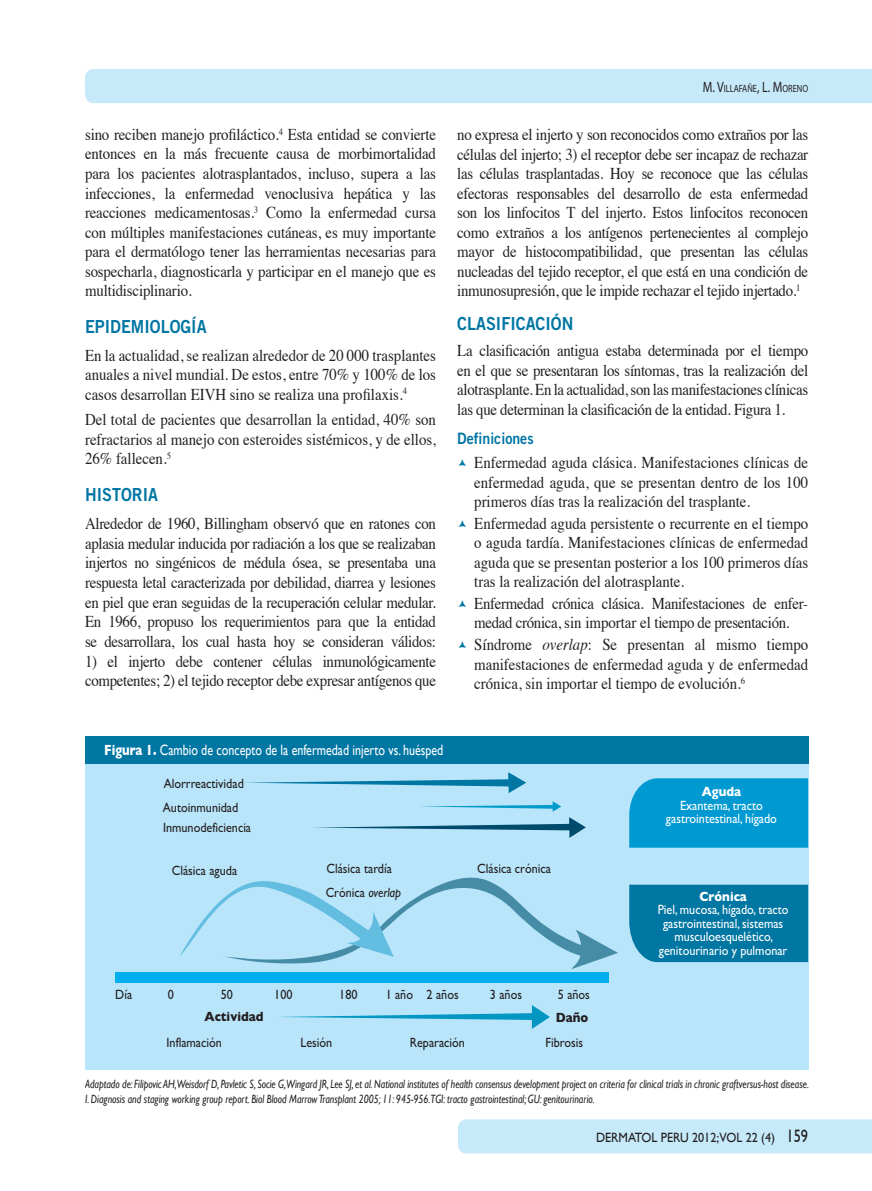
<style>
.page{position:relative;width:872px;height:1191px;background:#fff}
.page>*{position:absolute;margin:0;border:0;box-sizing:border-box;transform-origin:0 0}
.t1{font:18px "Trade Gothic Bold Two";color:#0076a3;scale:.9 1}
.t2{font:16.5px/19.5px "Times";letter-spacing:-.02em;color:#231f20;text-align:justify;scale:.9 1}
.t3{font:15.75px "Trade Gothic Bold Two";color:#0076a3;scale:.9 1}
.t4{font:15px "Gill Sans";color:#fff;scale:.8 1}
.t5{font:13.5px/23.7px "Gill Sans";color:#231f20;scale:.9 1}
.t6{font:13.5px/13.5px "Gill Sans";color:#fff;text-align:center;scale:.9 1}
.t7{font:700 13.5px "Gill Sans";color:#231f20;scale:.9 1}
.t8{font:italic 12px/14.4px "Gill Sans";color:#231f20;scale:.8 1}
.aaaa{font:10.5px "Myriad Pro";color:#231f20;scale:.8 1}
.s1{font-size:15px}
.s2{font-style:italic}
.s3{font-weight:700}
.s4{font-size:18px}
</style>
<div class="page">
<div style="left:85px;top:69px;width:787px;height:34px;background:#c6eafa"></div>
<div style="left:458px;top:1119px;width:414px;height:34px;background:#c6eafa"></div>
<div style="left:85px;top:752px;width:723px;height:318px;background:#b9e5fa"></div>
<svg style="left:227px;top:877px;width:391px;height:97px"></svg>
<svg style="left:180px;top:877px;width:214px;height:80px"></svg>
<svg style="left:279px;top:1005px;width:271px;height:24px"></svg>
<svg style="left:246px;top:772px;width:280px;height:21px"></svg>
<svg style="left:420px;top:801px;width:141px;height:10px"></svg>
<svg style="left:315px;top:817px;width:271px;height:21px"></svg>
<div style="left:629px;top:778px;width:179px;height:69px;background:#0099d1"></div>
<div style="left:629px;top:884px;width:179px;height:78px;background:#0076a3"></div>
<div style="left:115px;top:972px;width:493px;height:10px;background:#00aeef"></div>
<div style="left:85px;top:736px;width:723px;height:28px;background:#0076a3"></div>
<p class="t2" style="left:85px;top:123px;width:391px">sino reciben manejo profiláctico.<sup>4</sup> Esta entidad se convierte entonces en la más frecuente causa de morbimortalidad para los pacientes alotrasplantados, incluso, supera a las infecciones, la enfermedad venoclusiva hepática y las reacciones medicamentosas.<sup>3</sup> Como la enfermedad cursa con múltiples manifestaciones cutáneas, es muy importante para el dermatólogo tener las herramientas necesarias para sospecharla, diagnosticarla y participar en el manejo que es multidisciplinario.</p>
<p class="t1" style="left:85px;top:315px;width:136px">EPIDEMIOLOGÍA</p>
<p class="t2" style="left:85px;top:344px;width:391px">En la actualidad, se realizan alrededor de 20 000 trasplantes anuales a nivel mundial. De estos, entre 70% y 100% de los casos desarrollan EIVH sino se realiza una profilaxis.<sup>4</sup></p>
<p class="t2" style="left:85px;top:409px;width:391px">Del total de pacientes que desarrollan la entidad, 40% son refractarios al manejo con esteroides sistémicos, y de ellos, 26% fallecen.<sup>5</sup></p>
<p class="t1" style="left:85px;top:483px;width:83px">HISTORIA</p>
<p class="t2" style="left:85px;top:512px;width:391px">Alrededor de 1960, Billingham observó que en ratones con aplasia medular inducida por radiación a los que se realizaban injertos no singénicos de médula ósea, se presentaba una respuesta letal caracterizada por debilidad, diarrea y lesiones en piel que eran seguidas de la recuperación celular medular.<br>En 1966, propuso los requerimientos para que la entidad se desarrollara, los cual hasta hoy se consideran válidos:</p>
<p class="t2" style="left:85px;top:650px;width:391px">1) el injerto debe contener células inmunológicamente competentes; 2) el tejido receptor debe expresar antígenos que</p>
<p class="aaaa" style="left:702px;top:82px;width:133px"><span class="s1">M. V</span>ILLAFAÑE<span class="s1">, L. M</span>ORENO</p>
<p class="t2" style="left:457px;top:123px;width:391px">no expresa el injerto y son reconocidos como extraños por las células del injerto; 3) el receptor debe ser incapaz de rechazar las células trasplantadas. Hoy se reconoce que las células efectoras responsables del desarrollo de esta enfermedad son los linfocitos T del injerto. Estos linfocitos reconocen como extraños a los antígenos pertenecientes al complejo mayor de histocompatibilidad, que presentan las células nucleadas del tejido receptor, el que está en una condición de inmunosupresión, que le impide rechazar el tejido injertado.<sup>1</sup></p>
<p class="t1" style="left:457px;top:313px;width:130px">CLASIFICACIÓN</p>
<p class="t2" style="left:457px;top:339px;width:391px">La clasificación antigua estaba determinada por el tiempo en el que se presentaran los síntomas, tras la realización del alotrasplante. En la actualidad, son las manifestaciones clínicas las que determinan la clasificación de la entidad. Figura 1.</p>
<p class="t3" style="left:457px;top:429px;width:86px">Definiciones</p>
<p class="t2" style="left:474px;top:451px;width:372px">Enfermedad aguda clásica. Manifestaciones clínicas de enfermedad aguda, que se presentan dentro de los 100 primeros días tras la realización del trasplante.</p>
<p class="t2" style="left:474px;top:512px;width:372px">Enfermedad aguda persistente o recurrente en el tiempo o aguda tardía. Manifestaciones clínicas de enfermedad aguda que se presentan posterior a los 100 primeros días tras la realización del alotrasplante.</p>
<p class="t2" style="left:474px;top:592px;width:372px">Enfermedad crónica clásica. Manifestaciones de enfer&shy;medad crónica, sin importar el tiempo de presentación.</p>
<p class="t2" style="left:474px;top:633px;width:372px">Síndrome <span class="s2">overlap</span>: Se presentan al mismo tiempo manifestaciones de enfermedad aguda y de enfermedad crónica, sin importar el tiempo de evolución.<sup>6</sup></p>
<p class="t4" style="left:104px;top:741px;width:425px"><span class="s3">Figura 1.</span> Cambio de concepto de la enfermedad injerto vs. huésped</p>
<p class="t5" style="left:164px;top:771px;width:90px">Alorrreactividad</p>
<p class="t5" style="left:163px;top:815px;width:99px">Inmunodeficiencia</p>
<p class="t5" style="left:163px;top:795px;width:85px">Autoinmunidad</p>
<p class="t6" style="left:666px;top:784px;width:125px"><span class="s3">Aguda<br></span>Exantema, tracto gastrointestinal, hígado</p>
<p class="t5" style="left:172px;top:858px;width:74px">Clásica aguda</p>
<p class="t5" style="left:477px;top:857px;width:83px">Clásica crónica</p>
<p class="t5" style="left:326px;top:857px;width:85px">Clásica tardía<br>Crónica <span class="s2">overlap</span></p>
<p class="t5" style="left:115px;top:982px;width:20px">Día</p>
<p class="t5" style="left:168px;top:982px;width:8px">0</p>
<p class="t5" style="left:221px;top:982px;width:15px">50</p>
<p class="t5" style="left:274px;top:982px;width:22px">100</p>
<p class="t5" style="left:339px;top:982px;width:22px">180</p>
<p class="t5" style="left:386px;top:982px;width:83px">1 año 2 años</p>
<p class="t5" style="left:490px;top:982px;width:37px">3 años</p>
<p class="t5" style="left:558px;top:982px;width:37px">5 años</p>
<p class="t5" style="left:167px;top:1030px;width:63px">Inflamación</p>
<p class="t5" style="left:300px;top:1030px;width:37px">Lesión</p>
<p class="t7" style="left:205px;top:1008px;width:67px">Actividad</p>
<p class="t7" style="left:556px;top:1009px;width:38px">Daño</p>
<p class="t5" style="left:410px;top:1030px;width:63px">Reparación</p>
<p class="t5" style="left:545px;top:1030px;width:43px">Fibrosis</p>
<p class="t6" style="left:658px;top:889px;width:147px"><span class="s3">Crónica<br></span>Piel, mucosa, hígado, tracto gastrointestinal, sistemas musculoesquelético, genitourinario y pulmonar</p>
<p class="t8" style="left:85px;top:1077px;width:906px">Adaptado de: Filipovic AH,Weisdorf D, Pavletic S, Socie G,Wingard JR, Lee SJ, et al. National institutes of health consensus development project on criteria for clinical trials in chronic graftversus-host disease.<br>I. Diagnosis and staging working group report. Biol Blood Marrow Transplant 2005; 11: 945-956.TGI: tracto gastrointestinal; GU: genitourinario.</p>
<p class="t5" style="left:596px;top:1125px;width:237px">DERMATOL PERU 2012;VOL 22 (4) <span class="s4">159</span></p>
</div>
